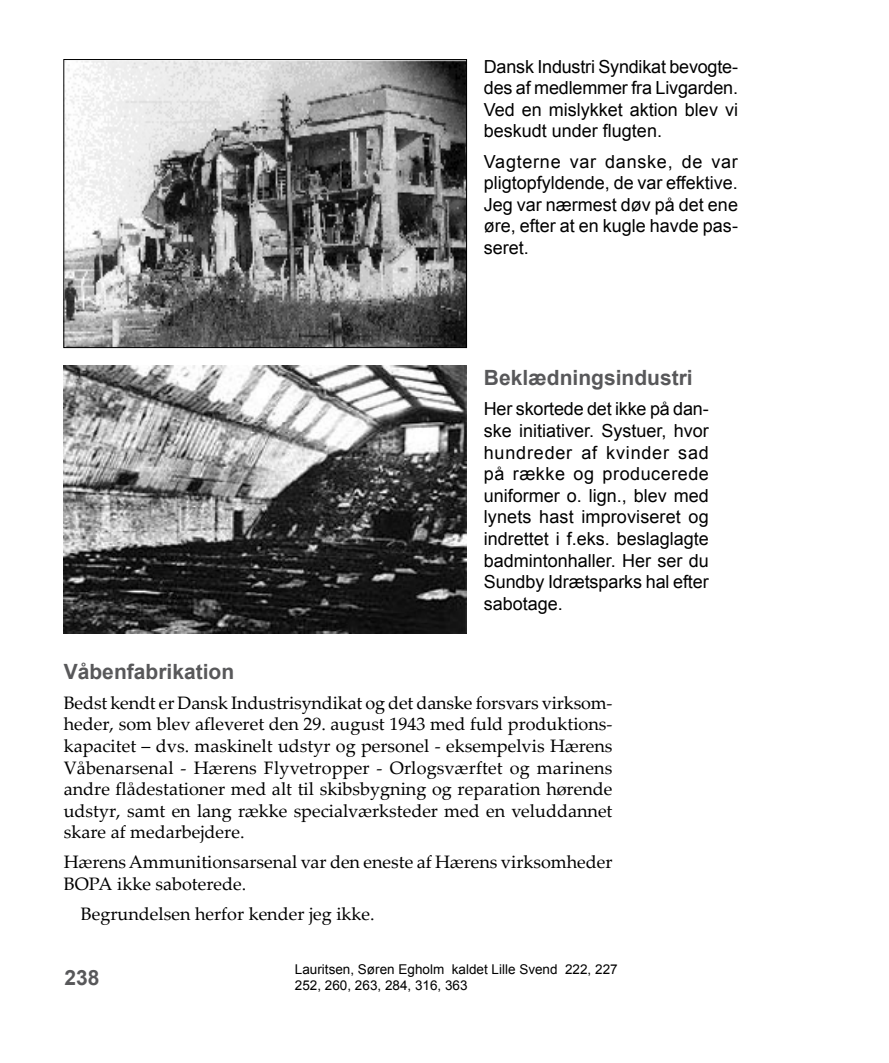
<style>
.page{position:relative;width:889px;height:1063px;background:#fff}
.page>*{position:absolute;margin:0;border:0;box-sizing:border-box;transform-origin:0 0}
.t1{font:700 21px "Arial";color:#58585a}
.t2{font:18px/21.6px "Palatino Linotype";color:#000;text-align:justify}
.t3{font:18px/21.6px "Arial";color:#000;text-align:justify}
.t4{font:13.5px/16.2px "Arial";color:#000}
</style>
<div class="page">
<img style="left:66px;top:61px;width:399px;height:285px">
<div style="left:64px;top:59px;width:403px;height:289px;border:1px solid #000"></div>
<img style="left:64px;top:366px;width:403px;height:268px">
<p class="t3" style="left:484px;top:56px;width:256px">Dansk Industri Syndikat bevogte&shy;des af medlemmer fra Livgarden.<br>Ved en mislykket aktion blev vi beskudt under flugten.</p>
<p class="t3" style="left:484px;top:151px;width:256px">Vagterne var danske, de var pligtopfyldende, de var effektive.<br>Jeg var nærmest døv på det ene øre, efter at en kugle havde pas&shy;seret.</p>
<p class="t1" style="left:484px;top:364px;width:210px">Beklædningsindustri</p>
<p class="t3" style="left:484px;top:398px;width:227px">Her skortede det ikke på dan&shy;ske initiativer. Systuer, hvor hundreder af kvinder sad på række og producerede uniformer o. lign., blev med lynets hast improviseret og indrettet i f.eks. beslaglagte badmintonhaller. Her ser du Sundby Idrætsparks hal efter sabotage.</p>
<p class="t1" style="left:64px;top:657px;width:172px">Våbenfabrikation</p>
<p class="t2" style="left:64px;top:691px;width:550px">Bedst kendt er Dansk Industrisyndikat og det danske forsvars virksom&shy;heder, som blev afleveret den 29. august 1943 med fuld produktions&shy;kapacitet – dvs. maskinelt udstyr og personel - eksempelvis Hærens Våbenarsenal - Hærens Flyvetropper - Orlogsværftet og marinens andre flådestationer med alt til skibsbygning og reparation hørende udstyr, samt en lang række specialværksteder med en veluddannet skare af medarbejdere.</p>
<p class="t2" style="left:64px;top:851px;width:550px">Hærens Ammunitionsarsenal var den eneste af Hærens virksomheder<br>BOPA ikke saboterede.</p>
<p class="t2" style="left:81px;top:902px;width:295px">Begrundelsen herfor kender jeg ikke.</p>
<p class="t1" style="left:65px;top:963px;width:37px">238</p>
<p class="t4" style="left:295px;top:961px;width:324px">Lauritsen, Søren Egholm kaldet Lille Svend 222, 227<br>252, 260, 263, 284, 316, 363</p>
</div>
